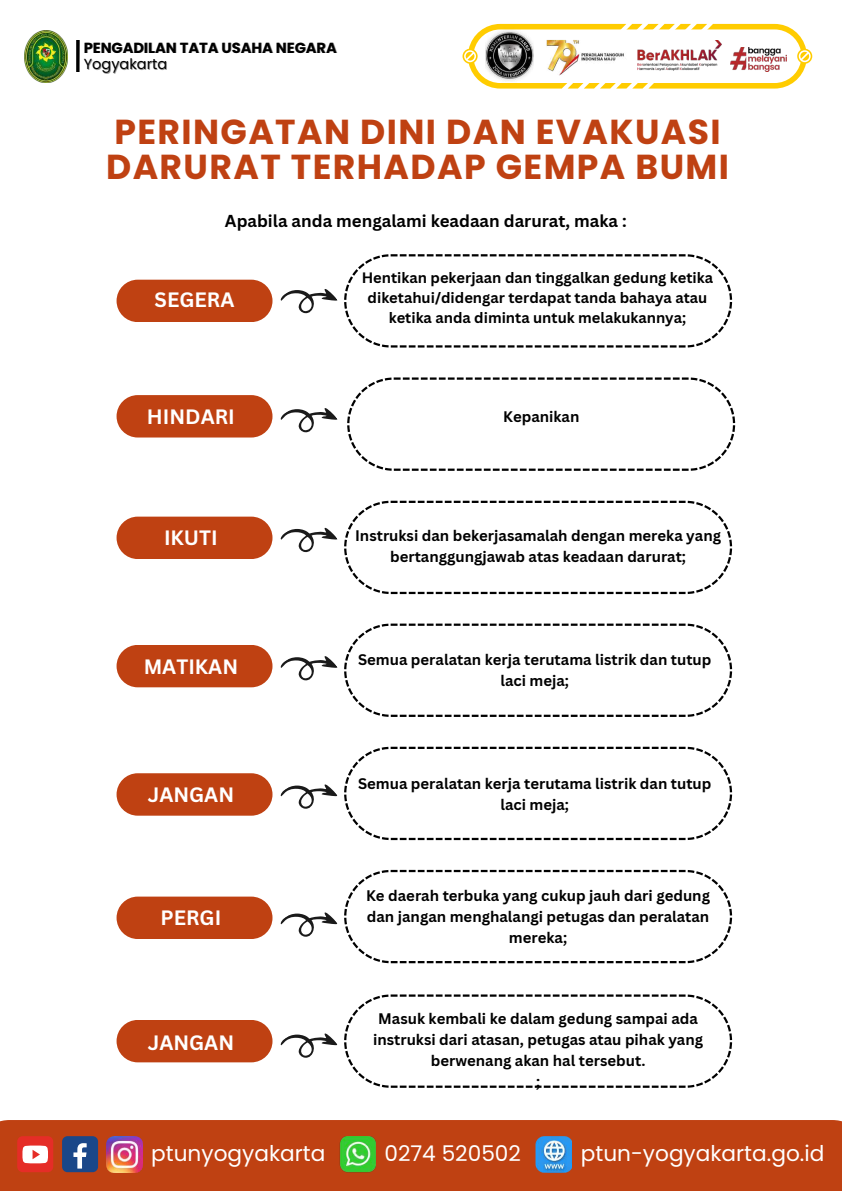
<style>
.page{position:relative;width:842px;height:1191px;background:#fff}
.page>*{position:absolute;margin:0;border:0;box-sizing:border-box;transform-origin:0 0}
.t1{font:700 34.6px/34.5px "Poppins";letter-spacing:.04em;color:#bf4112}
.t2{font:21.6px "Poppins";color:#fff}
.t3{font:700 20.2px "Canva Sans";color:#fff}
.t4{font:700 16.8px "Canva Sans";color:#000}
.t5{font:700 14.9px/20.8px "Canva Sans";color:#000;text-align:center}
.t6{font:700 14.7px/20.3px "Canva Sans";color:#000;text-align:center}
.t7{font:700 14.5px "Poppins";color:#000}
.t8{font:14.5px "Poppins";color:#000}
</style>
<div class="page">
<svg style="left:462px;top:24px;width:350px;height:65px"></svg>
<img style="left:486px;top:28px;width:47px;height:57px">
<img style="left:542px;top:36px;width:86px;height:40px">
<img style="left:637px;top:40px;width:84px;height:32px">
<img style="left:730px;top:47px;width:57px;height:25px">
<div style="left:0;top:1120px;width:842px;height:70px;background:#bf4112"></div>
<svg style="left:344px;top:254px;width:388px;height:93px"></svg>
<div style="left:117px;top:280px;width:155px;height:42px;background:#bf4112;border-radius:21px"></div>
<svg style="left:280px;top:289px;width:58px;height:25px"></svg>
<div style="left:117px;top:395px;width:155px;height:42px;background:#bf4112;border-radius:21px"></div>
<svg style="left:280px;top:408px;width:58px;height:25px"></svg>
<svg style="left:347px;top:377px;width:388px;height:94px"></svg>
<div style="left:117px;top:516px;width:155px;height:43px;background:#bf4112;border-radius:21px"></div>
<svg style="left:280px;top:527px;width:58px;height:26px"></svg>
<svg style="left:344px;top:500px;width:388px;height:94px"></svg>
<div style="left:117px;top:645px;width:155px;height:42px;background:#bf4112;border-radius:21px"></div>
<svg style="left:280px;top:656px;width:58px;height:25px"></svg>
<svg style="left:344px;top:623px;width:388px;height:94px"></svg>
<div style="left:117px;top:773px;width:155px;height:42px;background:#bf4112;border-radius:21px"></div>
<svg style="left:280px;top:784px;width:58px;height:25px"></svg>
<svg style="left:344px;top:746px;width:388px;height:94px"></svg>
<div style="left:117px;top:896px;width:155px;height:42px;background:#bf4112;border-radius:21px"></div>
<svg style="left:280px;top:912px;width:58px;height:25px"></svg>
<svg style="left:344px;top:869px;width:388px;height:94px"></svg>
<div style="left:117px;top:1019px;width:155px;height:43px;background:#bf4112;border-radius:21px"></div>
<svg style="left:280px;top:1033px;width:58px;height:25px"></svg>
<svg style="left:344px;top:994px;width:388px;height:93px"></svg>
<div style="left:17px;top:1135px;width:36px;height:36px;background:#e52d27;border-radius:5px"></div>
<svg style="left:22px;top:1145px;width:26px;height:18px"></svg>
<div style="left:62px;top:1135px;width:36px;height:36px;background:#1a4789;border-radius:5px"></div>
<svg style="left:73px;top:1143px;width:14px;height:25px"></svg>
<img style="left:107px;top:1135px;width:36px;height:36px">
<img style="left:340px;top:1135px;width:36px;height:36px">
<img style="left:536px;top:1135px;width:36px;height:36px">
<img style="left:24px;top:30px;width:44px;height:53px">
<svg style="left:76px;top:40px;width:4px;height:32px"></svg>
<p class="t7" style="left:84px;top:37px;width:255px">PENGADILAN TATA USAHA NEGARA</p>
<p class="t8" style="left:84px;top:54px;width:85px">Yogyakarta</p>
<h1 class="t1" style="left:106px;top:115px;width:624px">PERINGATAN DINI DAN EVAKUASI<br>DARURAT TERHADAP GEMPA BUMI</h1>
<p class="t4" style="left:225px;top:209px;width:403px">Apabila anda mengalami keadaan darurat, maka :</p>
<h3 class="t3" style="left:155px;top:285px;width:81px">SEGERA</h3>
<p class="t6" style="left:362px;top:267px;width:353px">Hentikan pekerjaan dan tinggalkan gedung ketika diketahui/didengar terdapat tanda bahaya atau ketika anda diminta untuk melakukannya;</p>
<h3 class="t3" style="left:147px;top:402px;width:89px">HINDARI</h3>
<p class="t5" style="left:503px;top:405px;width:78px">Kepanikan</p>
<h3 class="t3" style="left:164px;top:523px;width:55px">IKUTI</h3>
<p class="t5" style="left:355px;top:525px;width:367px">Instruksi dan bekerjasamalah dengan mereka yang bertanggungjawab atas keadaan darurat;</p>
<h3 class="t3" style="left:144px;top:652px;width:96px">MATIKAN</h3>
<p class="t5" style="left:358px;top:648px;width:355px">Semua peralatan kerja terutama listrik dan tutup laci meja;</p>
<h3 class="t3" style="left:148px;top:780px;width:88px">JANGAN</h3>
<p class="t5" style="left:358px;top:773px;width:355px">Semua peralatan kerja terutama listrik dan tutup laci meja;</p>
<h3 class="t3" style="left:161px;top:903px;width:62px">PERGI</h3>
<h3 class="t3" style="left:148px;top:1027px;width:88px">JANGAN</h3>
<p class="t5" style="left:366px;top:884px;width:345px">Ke daerah terbuka yang cukup jauh dari gedung dan jangan menghalangi petugas dan peralatan mereka;</p>
<p class="t5" style="left:373px;top:1008px;width:332px">Masuk kembali ke dalam gedung sampai ada instruksi dari atasan, petugas atau pihak yang berwenang akan hal tersebut.<br>;</p>
<h2 class="t2" style="left:151px;top:1138px;width:176px">ptunyogyakarta</h2>
<h2 class="t2" style="left:384px;top:1138px;width:138px">0274 520502</h2>
<h2 class="t2" style="left:581px;top:1138px;width:245px">ptun-yogyakarta.go.id</h2>
</div>
